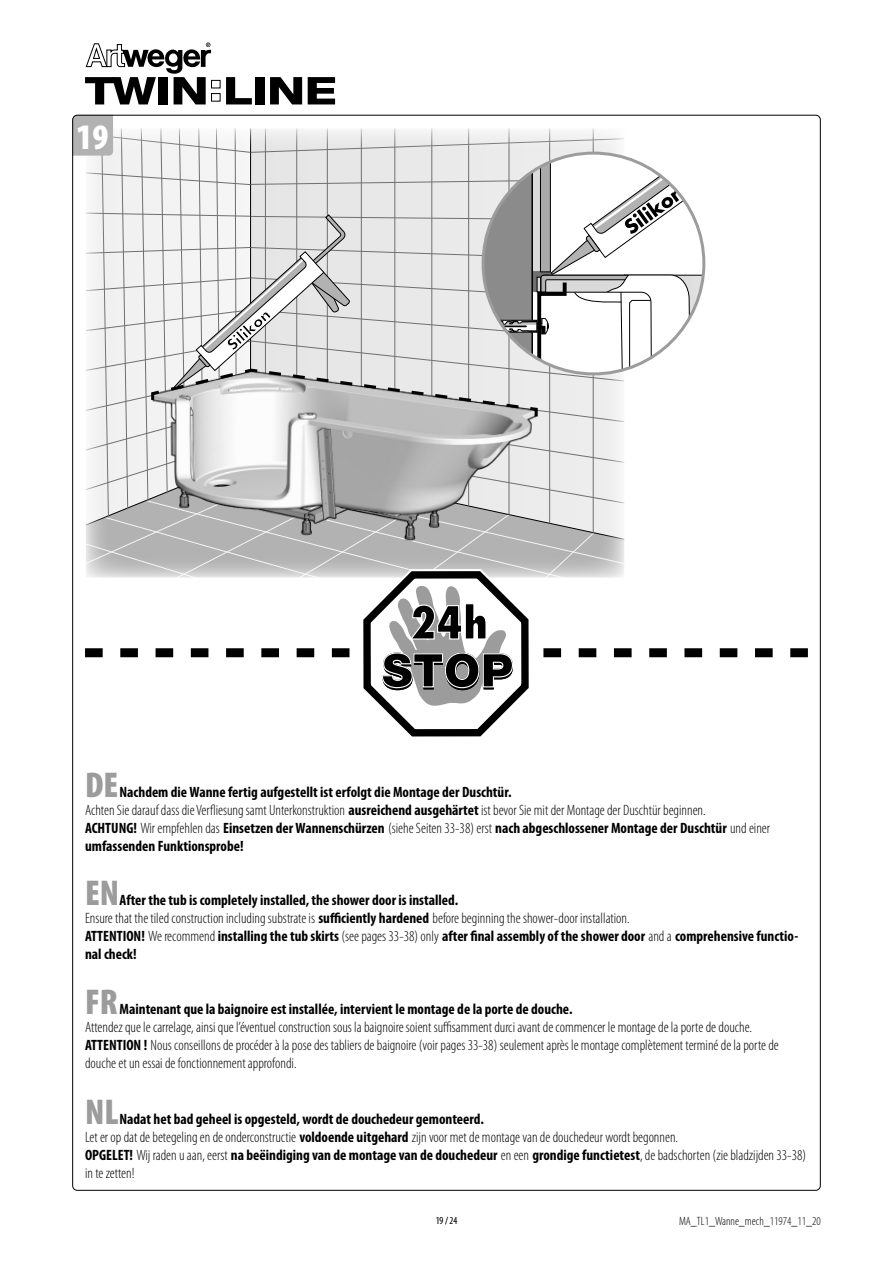
<style>
.page{position:relative;width:893px;height:1263px;background:#fff}
.page>*{position:absolute;margin:0;border:0;box-sizing:border-box;transform-origin:0 0}
.CZ_Fließtext{font:900 condensed 36px "Myriad Pro";color:#9c9c9c}
.t1{font:900 condensed 36px "Myriad Pro";color:#fff}
.CZ_Fließtext-2{font:300 condensed 15px/18px "Myriad Pro";color:#000}
.CZ_Fließtext-3{font:700 condensed 15px/18px "Myriad Pro";color:#000}
.t2{font:300 condensed 12px "Myriad Pro";color:#000}
.t3{font:300 condensed 10.5px "Myriad Pro";color:#000}
.s1{font-weight:700}
.s2{font-weight:300}
</style>
<div class="page">
<div style="left:255px;top:77px;width:9px;height:27px;background:#000"></div>
<svg style="left:270px;top:77px;width:32px;height:27px"></svg>
<svg style="left:308px;top:77px;width:27px;height:27px"></svg>
<svg style="left:85px;top:43px;width:167px;height:61px"></svg>
<svg style="left:72px;top:115px;width:736px;height:623px"></svg>
<p class="t1" style="left:77px;top:117px;width:33px">19</p>
<p class="CZ_Fließtext" style="left:85px;top:765px;width:35px">DE</p>
<p class="CZ_Fließtext-3" style="left:120px;top:783px;width:394px">Nachdem die Wanne fertig aufgestellt ist erfolgt die Montage der Duschtür.</p>
<p class="CZ_Fließtext-2" style="left:85px;top:801px;width:622px">Achten Sie darauf dass die Verfliesung samt Unterkonstruktion <span class="s1">ausreichend ausgehärtet</span> ist bevor Sie mit der Montage der Duschtür beginnen.</p>
<p class="CZ_Fließtext-3" style="left:85px;top:819px;width:687px">ACHTUNG! <span class="s2">Wir empfehlen das</span> Einsetzen der Wannenschürzen <span class="s2">(siehe Seiten 33-38) erst</span> nach abgeschlossener Montage der Duschtür <span class="s2">und einer </span>umfassenden Funktionsprobe!</p>
<p class="CZ_Fließtext" style="left:85px;top:873px;width:36px">EN</p>
<p class="CZ_Fließtext-3" style="left:120px;top:891px;width:340px">After the tub is completely installed, the shower door is installed.</p>
<p class="CZ_Fließtext-2" style="left:85px;top:910px;width:546px">Ensure that the tiled construction including substrate is <span class="s1">sufficiently hardened</span> before beginning the shower-door installation.</p>
<p class="CZ_Fließtext-3" style="left:85px;top:927px;width:715px">ATTENTION! <span class="s2">We recommend</span> installing the tub skirts <span class="s2">(see pages 33-38) only</span> after final assembly of the shower door <span class="s2">and a</span> comprehensive functio&shy;nal check!</p>
<p class="CZ_Fließtext" style="left:85px;top:982px;width:34px">FR</p>
<p class="CZ_Fließtext-3" style="left:120px;top:1000px;width:454px">Maintenant que la baignoire est installée, intervient le montage de la porte de douche.</p>
<p class="CZ_Fließtext-2" style="left:85px;top:1018px;width:668px">Attendez que le carrelage, ainsi que l’éventuel construction sous la baignoire soient suffisamment durci avant de commencer le montage de la porte de douche.</p>
<p class="CZ_Fließtext-2" style="left:85px;top:1036px;width:695px"><span class="s1">ATTENTION !</span> Nous conseillons de procéder à la pose des tabliers de baignoire (voir pages 33-38) seulement après le montage complètement terminé de la porte de douche et un essai de fonctionnement approfondi.</p>
<p class="CZ_Fließtext" style="left:85px;top:1092px;width:35px">NL</p>
<p class="CZ_Fließtext-3" style="left:120px;top:1109px;width:366px">Nadat het bad geheel is opgesteld, wordt de douchedeur gemonteerd.</p>
<p class="CZ_Fließtext-2" style="left:85px;top:1128px;width:595px">Let er op dat de betegeling en de onderconstructie <span class="s1">voldoende uitgehard</span> zijn voor met de montage van de douchedeur wordt begonnen.</p>
<p class="CZ_Fließtext-2" style="left:85px;top:1146px;width:723px"><span class="s1">OPGELET!</span> Wij raden u aan, eerst <span class="s1">na beëindiging van de montage van de douchedeur</span> en een <span class="s1">grondige functietest</span>, de badschorten (zie bladzijden 33-38) in te zetten!</p>
<p class="t3" style="left:436px;top:1215px;width:23px">19 / 24</p>
<p class="t2" style="left:679px;top:1214px;width:143px">MA_TL1_Wanne_mech_11974_11_20</p>
</div>
